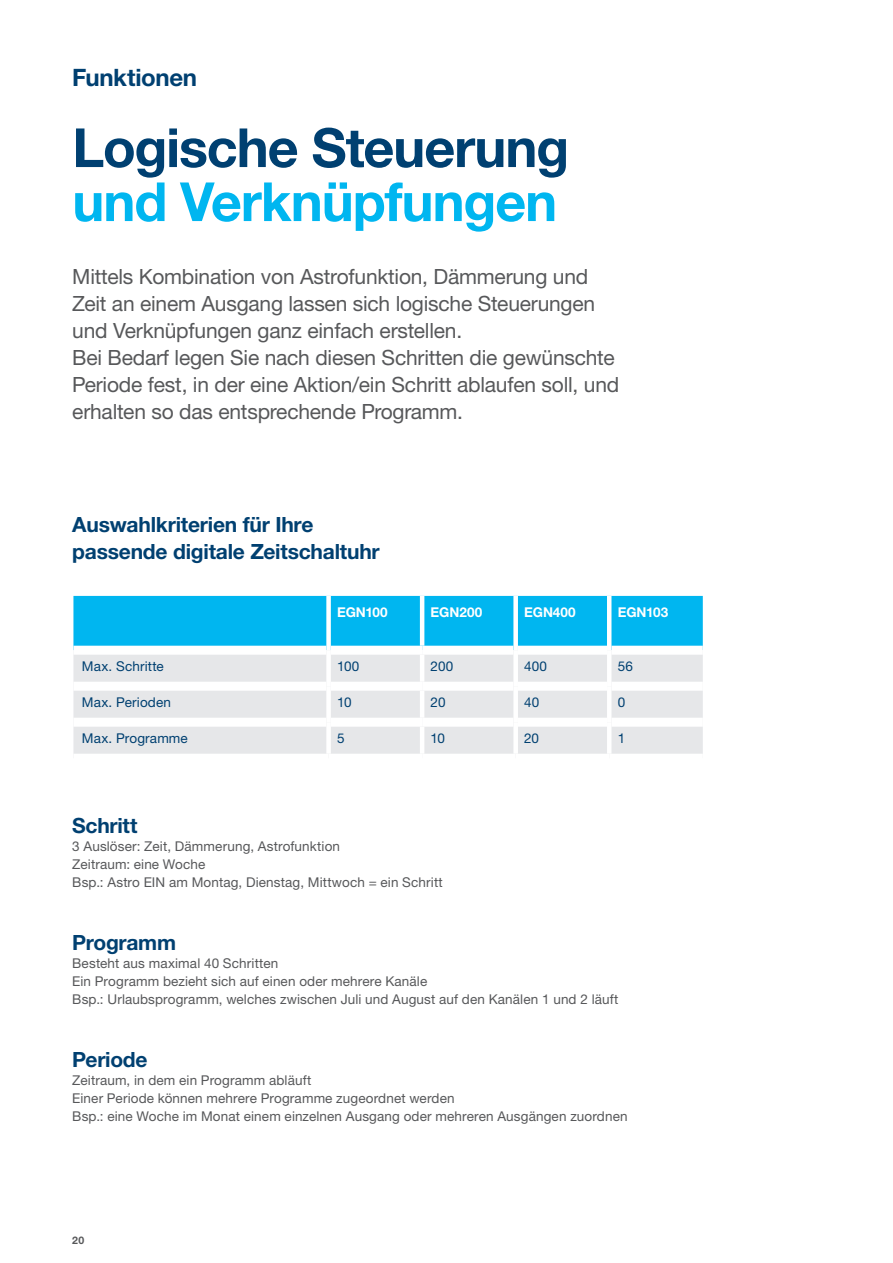
<style>
.page{position:relative;width:893px;height:1263px;background:#fff}
.page>*{position:absolute;margin:0;border:0;box-sizing:border-box;transform-origin:0 0}
.t1{font:700 54px "Helvetica Neue LTW1 G";letter-spacing:-.02em;color:#004071}
.t2{font:700 54px "Helvetica Neue LTW1 G";letter-spacing:-.02em;color:#00b6f0}
.t3{font:700 24px "Helvetica Neue LTW1 G";letter-spacing:-.015em;color:#004071}
.t4{font:21px/27px "Helvetica Neue LTW1 G";letter-spacing:-.01em;color:#57585a}
.t5{font:700 21px/27px "Helvetica Neue LTW1 G";letter-spacing:-.01em;color:#004071}
.t6{font:13.5px/18px "Helvetica Neue LTW1 G";letter-spacing:.01em;color:#57585a}
.t7{font:13.5px "Helvetica Neue LTW1 G";letter-spacing:.01em;color:#004071}
.t8{font:700 13.5px "Helvetica Neue LTW1 G";color:#fff}
.t9{font:700 10.5px "Helvetica Neue LTW1 G";color:#57585a}
</style>
<div class="page">
<div style="left:73px;top:596px;width:630px;height:50px;background:#00b6f0"></div>
<div style="left:73px;top:655px;width:630px;height:99px;background:#e6e7e9"></div>
<div style="left:73px;top:682px;width:253px;height:9px;background:#fff"></div>
<div style="left:331px;top:682px;width:91px;height:9px;background:#fff"></div>
<div style="left:73px;top:718px;width:253px;height:9px;background:#fff"></div>
<div style="left:331px;top:718px;width:91px;height:9px;background:#fff"></div>
<div style="left:326px;top:596px;width:5px;height:54px;background:#fff"></div>
<hr style="left:420px;top:596px;width:4px;height:50px;background:#fff">
<div style="left:326px;top:650px;width:5px;height:36px;background:#fff"></div>
<hr style="left:420px;top:655px;width:4px;height:27px;background:#fff">
<div style="left:326px;top:686px;width:5px;height:36px;background:#fff"></div>
<hr style="left:420px;top:691px;width:4px;height:27px;background:#fff">
<div style="left:326px;top:722px;width:5px;height:32px;background:#fff"></div>
<hr style="left:420px;top:727px;width:4px;height:27px;background:#fff">
<div style="left:422px;top:682px;width:91px;height:9px;background:#fff"></div>
<div style="left:518px;top:682px;width:89px;height:9px;background:#fff"></div>
<div style="left:611px;top:682px;width:92px;height:9px;background:#fff"></div>
<div style="left:422px;top:718px;width:91px;height:9px;background:#fff"></div>
<div style="left:518px;top:718px;width:89px;height:9px;background:#fff"></div>
<div style="left:611px;top:718px;width:92px;height:9px;background:#fff"></div>
<div style="left:513px;top:596px;width:5px;height:54px;background:#fff"></div>
<div style="left:513px;top:650px;width:5px;height:36px;background:#fff"></div>
<div style="left:513px;top:686px;width:5px;height:36px;background:#fff"></div>
<div style="left:513px;top:722px;width:5px;height:32px;background:#fff"></div>
<hr style="left:607px;top:596px;width:4px;height:54px;background:#fff">
<hr style="left:607px;top:650px;width:4px;height:36px;background:#fff">
<hr style="left:607px;top:686px;width:4px;height:36px;background:#fff">
<hr style="left:607px;top:722px;width:4px;height:32px;background:#fff">
<h2 class="t3" style="left:72px;top:63px;width:126px">Funktionen</h2>
<h1 class="t1" style="left:72px;top:114px;width:498px">Logische Steuerung</h1>
<h1 class="t2" style="left:72px;top:168px;width:486px">und Verknüpfungen</h1>
<p class="t4" style="left:72px;top:263px;width:548px">Mittels Kombination von Astrofunktion, Dämmerung und Zeit an einem Ausgang lassen sich logische Steuerungen und Verknüpfungen ganz einfach erstellen.<br>Bei Bedarf legen Sie nach diesen Schritten die gewünschte Periode fest, in der eine Aktion/ein Schritt ablaufen soll, und erhalten so das entsprechende Programm.</p>
<h3 class="t5" style="left:72px;top:510px;width:309px">Auswahlkriterien für Ihre passende digitale Zeitschaltuhr</h3>
<p class="t8" style="left:337px;top:604px;width:52px">EGN100</p>
<p class="t8" style="left:431px;top:604px;width:53px">EGN200</p>
<p class="t8" style="left:524px;top:604px;width:53px">EGN400</p>
<p class="t8" style="left:618px;top:604px;width:52px">EGN103</p>
<p class="t7" style="left:82px;top:658px;width:83px">Max. Schritte</p>
<p class="t7" style="left:337px;top:658px;width:24px">100</p>
<p class="t7" style="left:431px;top:658px;width:24px">200</p>
<p class="t7" style="left:524px;top:658px;width:24px">400</p>
<p class="t7" style="left:618px;top:658px;width:17px">56</p>
<p class="t7" style="left:82px;top:694px;width:91px">Max. Perioden</p>
<p class="t7" style="left:337px;top:694px;width:16px">10</p>
<p class="t7" style="left:431px;top:694px;width:16px">20</p>
<p class="t7" style="left:524px;top:694px;width:17px">40</p>
<p class="t7" style="left:618px;top:694px;width:9px">0</p>
<p class="t7" style="left:82px;top:730px;width:107px">Max. Programme</p>
<p class="t7" style="left:337px;top:730px;width:9px">5</p>
<p class="t7" style="left:431px;top:730px;width:16px">10</p>
<p class="t7" style="left:524px;top:730px;width:16px">20</p>
<p class="t7" style="left:618px;top:730px;width:9px">1</p>
<h3 class="t5" style="left:72px;top:812px;width:67px">Schritt</h3>
<p class="t6" style="left:72px;top:837px;width:372px">3 Auslöser: Zeit, Dämmerung, Astrofunktion<br>Zeitraum: eine Woche<br>Bsp.: Astro EIN am Montag, Dienstag, Mittwoch = ein Schritt</p>
<h3 class="t5" style="left:72px;top:929px;width:105px">Programm</h3>
<p class="t6" style="left:72px;top:954px;width:548px">Besteht aus maximal 40 Schritten<br>Ein Programm bezieht sich auf einen oder mehrere Kanäle<br>Bsp.: Urlaubsprogramm, welches zwischen Juli und August auf den Kanälen 1 und 2 läuft</p>
<h3 class="t5" style="left:72px;top:1046px;width:77px">Periode</h3>
<p class="t6" style="left:72px;top:1071px;width:557px">Zeitraum, in dem ein Programm abläuft<br>Einer Periode können mehrere Programme zugeordnet werden<br>Bsp.: eine Woche im Monat einem einzelnen Ausgang oder mehreren Ausgängen zuordnen</p>
<p class="t9" style="left:72px;top:1233px;width:14px">20</p>
</div>
